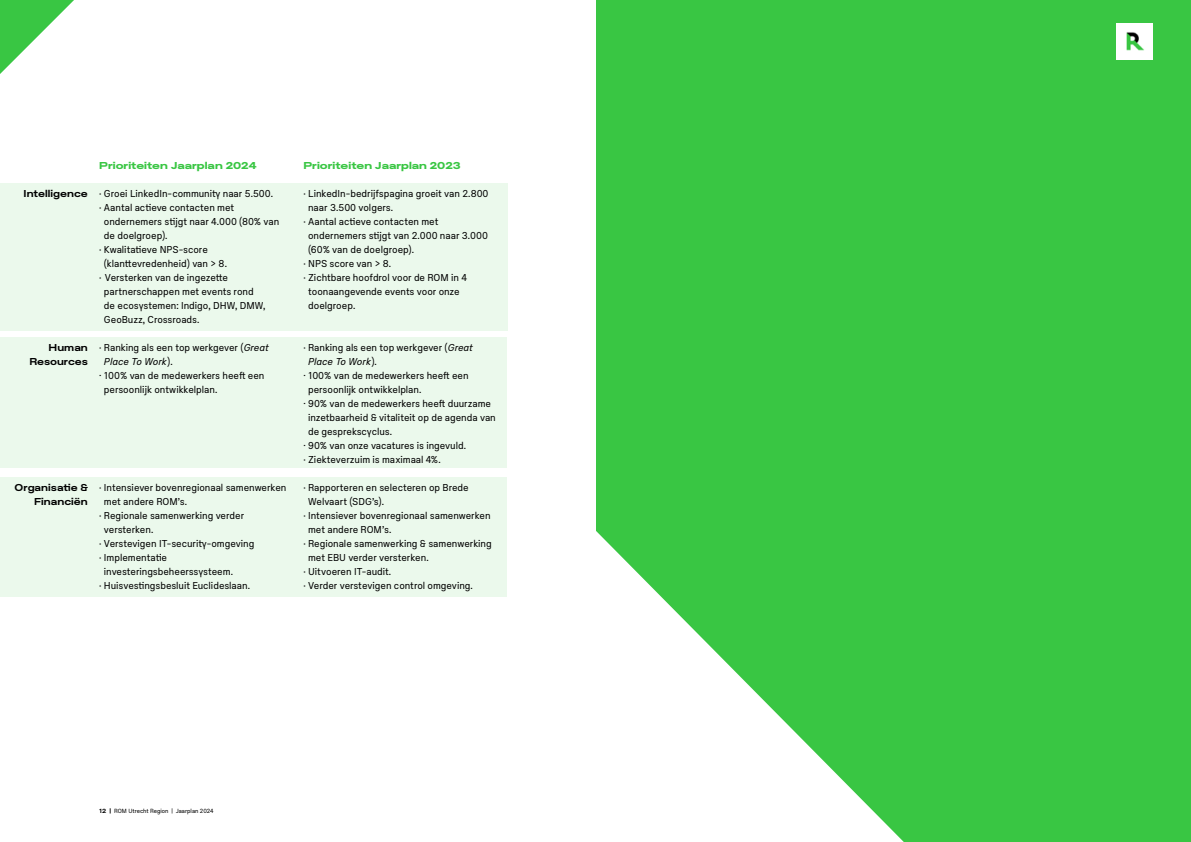
<style>
.page{position:relative;width:1191px;height:842px;background:#fff}
.page>*{position:absolute;margin:0;border:0;box-sizing:border-box;transform-origin:0 0}
.t1{font:10px/14px "Plaid S";letter-spacing:-.005em;color:#000}
.t2{font:10px "Plaid XL";letter-spacing:.005em;color:#39c643}
.t3{font:10px/14px "Plaid L";color:#000;text-align:right}
.t4{font:10px "Plaid S Italic";letter-spacing:-.01em;color:#000}
.t5{font:6px "Plaid S";letter-spacing:-.005em;color:#000}
.s1{font-family:"Plaid S Italic"}
.s2{font-family:"Plaid S"}
.s3{font-family:"Plaid L"}
</style>
<div class="page">
<div style="left:595px;top:0;width:596px;height:842px;background:#39c643"></div>
<svg style="left:595px;top:0;width:308px;height:842px"></svg>
<div style="left:0;top:183px;width:507px;height:148px;background:#ebf9ec"></div>
<div style="left:0;top:337px;width:507px;height:131px;background:#ebf9ec"></div>
<div style="left:0;top:477px;width:507px;height:119px;background:#ebf9ec"></div>
<svg style="left:0;top:0;width:74px;height:74px"></svg>
<img style="left:1116px;top:23px;width:36px;height:36px">
<p class="t3" style="left:24px;top:187px;width:66px">Intelligence</p>
<p class="t3" style="left:29px;top:341px;width:60px">Human<br>Resources</p>
<p class="t2" style="left:99px;top:159px;width:159px">Prioriteiten Jaarplan 2024</p>
<p class="t1" style="left:99px;top:187px;width:175px">• Groei LinkedIn-community naar 5.500.</p>
<p class="t1" style="left:104px;top:201px;width:177px;text-indent:-5px">• Aantal actieve contacten met ondernemers stijgt naar 4.000 (80% van de doelgroep).</p>
<p class="t1" style="left:104px;top:243px;width:125px;text-indent:-5px">• Kwalitatieve NPS-score (klanttevredenheid) van &gt; 8.</p>
<p class="t1" style="left:104px;top:271px;width:163px;text-indent:-5px">• Versterken van de ingezette partnerschappen met events rond de ecosystemen: Indigo, DHW, DMW,<br>GeoBuzz, Crossroads.</p>
<p class="t1" style="left:99px;top:341px;width:171px">• Ranking als een top werkgever (<span class="s1">Great</span></p>
<p class="t4" style="left:104px;top:355px;width:70px">Place To Work<span class="s2">).</span></p>
<p class="t1" style="left:104px;top:369px;width:162px;text-indent:-5px">• 100% van de medewerkers heeft een persoonlijk ontwikkelplan.</p>
<p class="t3" style="left:15px;top:481px;width:75px">Organisatie &amp;<br>Financiën</p>
<p class="t1" style="left:104px;top:481px;width:184px;text-indent:-5px">• Intensiever bovenregionaal samenwerken met andere ROM’s.</p>
<p class="t1" style="left:104px;top:509px;width:142px;text-indent:-5px">• Regionale samenwerking verder versterken.</p>
<p class="t1" style="left:99px;top:537px;width:157px">• Verstevigen IT-security-omgeving</p>
<p class="t1" style="left:104px;top:551px;width:131px;text-indent:-5px">• Implementatie investeringsbeheerssysteem.</p>
<p class="t1" style="left:99px;top:579px;width:152px">• Huisvestingsbesluit Euclideslaan.</p>
<p class="t2" style="left:303px;top:159px;width:159px">Prioriteiten Jaarplan 2023</p>
<p class="t1" style="left:308px;top:187px;width:182px;text-indent:-5px">• LinkedIn-bedrijfspagina groeit van 2.800 naar 3.500 volgers.</p>
<p class="t1" style="left:308px;top:215px;width:181px;text-indent:-5px">• Aantal actieve contacten met ondernemers stijgt van 2.000 naar 3.000 (60% van de doelgroep).</p>
<p class="t1" style="left:303px;top:257px;width:89px">• NPS score van &gt; 8.</p>
<p class="t1" style="left:308px;top:271px;width:160px;text-indent:-5px">• Zichtbare hoofdrol voor de ROM in 4 toonaangevende events voor onze doelgroep.</p>
<p class="t1" style="left:303px;top:341px;width:171px">• Ranking als een top werkgever (<span class="s1">Great</span></p>
<p class="t4" style="left:308px;top:355px;width:70px">Place To Work<span class="s2">).</span></p>
<p class="t1" style="left:308px;top:369px;width:162px;text-indent:-5px">• 100% van de medewerkers heeft een persoonlijk ontwikkelplan.</p>
<p class="t1" style="left:308px;top:397px;width:189px;text-indent:-5px">• 90% van de medewerkers heeft duurzame inzetbaarheid &amp; vitaliteit op de agenda van de gesprekscyclus.</p>
<p class="t1" style="left:303px;top:439px;width:164px">• 90% van onze vacatures is ingevuld.</p>
<p class="t1" style="left:303px;top:453px;width:139px">• Ziekteverzuim is maximaal 4%.</p>
<p class="t1" style="left:308px;top:481px;width:162px;text-indent:-5px">• Rapporteren en selecteren op Brede<br>Welvaart (SDG’s).</p>
<p class="t1" style="left:308px;top:509px;width:184px;text-indent:-5px">• Intensiever bovenregionaal samenwerken met andere ROM’s.</p>
<p class="t1" style="left:308px;top:537px;width:185px;text-indent:-5px">• Regionale samenwerking &amp; samenwerking met EBU verder versterken.</p>
<p class="t1" style="left:303px;top:565px;width:89px">• Uitvoeren IT-audit.</p>
<p class="t1" style="left:303px;top:579px;width:171px">• Verder verstevigen control omgeving.</p>
<p class="t5" style="left:99px;top:807px;width:116px"><span class="s3">12 |</span> ROM Utrecht Region | Jaarplan 2024</p>
</div>
